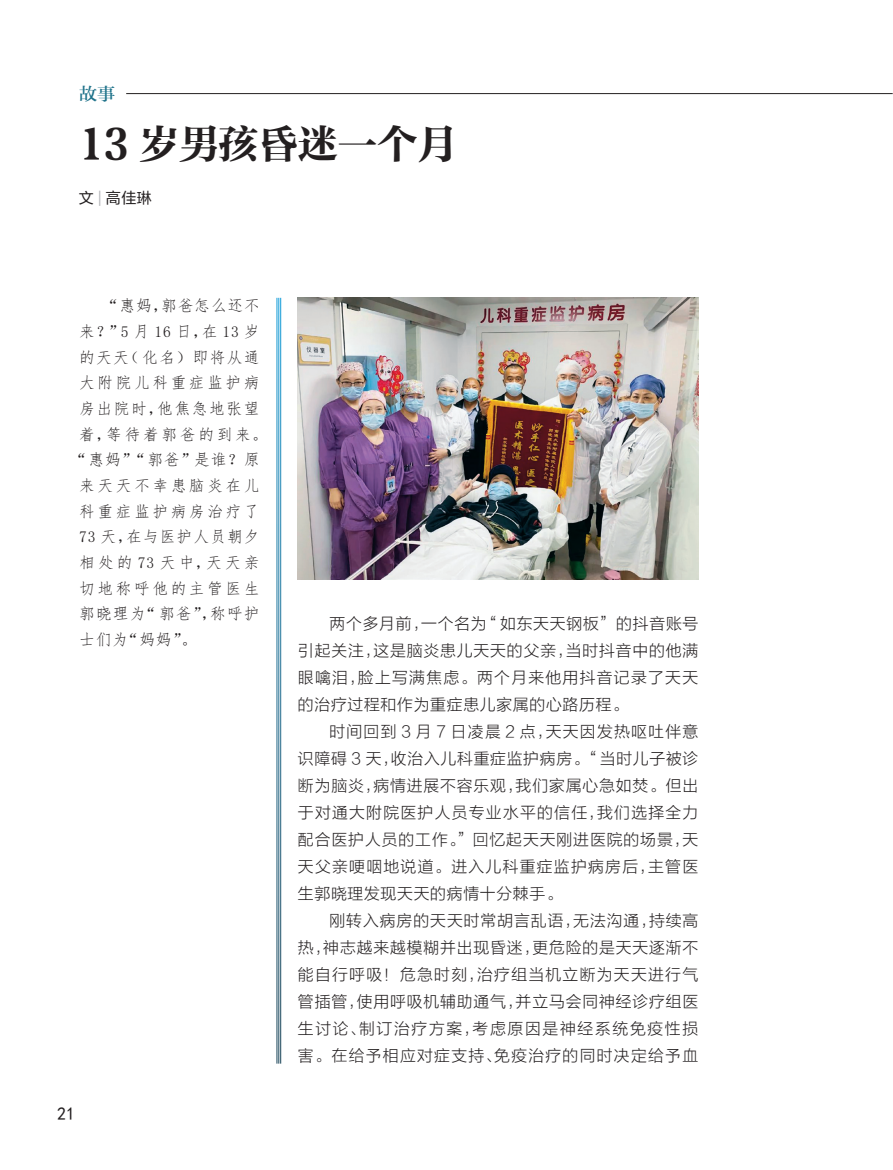
<style>
.page{position:relative;width:893px;height:1170px;background:#fff}
.page>*{position:absolute;margin:0;border:0;box-sizing:border-box;transform-origin:0 0}
.标题{font:40.5px "FZCYSK NTRB GBK1 0";letter-spacing:-.02em;color:#231f20}
.正文{font:18px "FZZYSK NTRB GBK1 0";color:#1e728a}
.t1{font:18px "Sim Hei";color:#231f20}
.正文_01{font:15.75px/27px "FZLTXHK NTRB GBK1 0";letter-spacing:.085em;color:#231f20;text-align:justify}
.正文_01-2{font:15.75px "Fang Song";letter-spacing:.16em;color:#231f20}
.正文_01-3{font:15.75px "Fang Song";letter-spacing:.07em;color:#231f20}
.正文_01-4{font:15.75px "Fang Song";letter-spacing:.075em;color:#231f20}
.正文_01-5{font:15.75px "Fang Song";letter-spacing:.08em;color:#231f20}
.正文_01-6{font:15.75px "Fang Song";letter-spacing:.1em;color:#231f20}
.正文_01-7{font:15.75px "Fang Song";letter-spacing:.2em;color:#231f20}
.正文_01-8{font:15.75px "Fang Song";letter-spacing:.05em;color:#231f20}
.t2{font:15px "FZLTHK NTRB GBK1 0";color:#231f20}
.s1{color:#b2b3b7}
</style>
<div class="page">
<img style="left:298px;top:298px;width:400px;height:281px">
<hr style="left:126px;top:93px;width:767px;height:1px;background:#231f20">
<p class="正文" style="left:79px;top:84px;width:37px">故事</p>
<p class="标题" style="left:79px;top:122px;width:380px">13 岁男孩昏迷一个月</p>
<p class="t2" style="left:79px;top:189px;width:75px">文 <span class="s1">|</span> 高佳琳</p>
<p class="正文_01-8" style="left:103px;top:298px;width:158px">“惠妈，郭爸怎么还不</p>
<p class="正文_01-2" style="left:79px;top:323px;width:182px">来？”5 月 16 日，在 13 岁</p>
<p class="正文_01-5" style="left:79px;top:349px;width:182px">的天天（化名）即将从通</p>
<p class="正文_01-2" style="left:79px;top:375px;width:182px">大附院儿科重症监护病</p>
<p class="正文_01-6" style="left:79px;top:400px;width:182px">房出院时，他焦急地张望</p>
<p class="正文_01-2" style="left:79px;top:426px;width:190px">着，等待着郭爸的到来。</p>
<p class="正文_01-2" style="left:71px;top:452px;width:190px">“惠妈”“郭爸”是谁？原</p>
<p class="正文_01-2" style="left:79px;top:477px;width:182px">来天天不幸患脑炎在儿</p>
<p class="正文_01-2" style="left:79px;top:503px;width:182px">科重症监护病房治疗了</p>
<p class="正文_01-3" style="left:79px;top:528px;width:182px">73 天，在与医护人员朝夕</p>
<p class="正文_01-7" style="left:79px;top:554px;width:182px">相处的 73 天中，天天亲</p>
<p class="正文_01-2" style="left:79px;top:580px;width:182px">切地称呼他的主管医生</p>
<p class="正文_01-4" style="left:79px;top:605px;width:182px">郭晓理为“郭爸”，称呼护</p>
<p class="正文_01-2" style="left:79px;top:631px;width:119px">士们为“妈妈”。</p>
<p class="t1" style="left:57px;top:1103px;width:19px">21</p>
<p class="正文_01" style="left:298px;top:610px;width:402px;text-indent:32px">两个多月前，一个名为“ 如东天天钢板”的抖音账号引起关注，这是脑炎患儿天天的父亲，当时抖音中的他满眼噙泪，脸上写满焦虑。两个月来他用抖音记录了天天的治疗过程和作为重症患儿家属的心路历程。</p>
<p class="正文_01" style="left:298px;top:718px;width:402px;text-indent:32px">时间回到 3 月 7 日凌晨 2 点，天天因发热呕吐伴意识障碍 3 天，收治入儿科重症监护病房。“当时儿子被诊断为脑炎，病情进展不容乐观，我们家属心急如焚。但出于对通大附院医护人员专业水平的信任，我们选择全力配合医护人员的工作。”回忆起天天刚进医院的场景，天天父亲哽咽地说道。进入儿科重症监护病房后，主管医生郭晓理发现天天的病情十分棘手。</p>
<p class="正文_01" style="left:298px;top:907px;width:402px;text-indent:32px">刚转入病房的天天时常胡言乱语，无法沟通，持续高热，神志越来越模糊并出现昏迷，更危险的是天天逐渐不能自行呼吸！危急时刻，治疗组当机立断为天天进行气管插管，使用呼吸机辅助通气，并立马会同神经诊疗组医生讨论、制订治疗方案，考虑原因是神经系统免疫性损害。在给予相应对症支持、免疫治疗的同时决定给予血</p>
</div>
